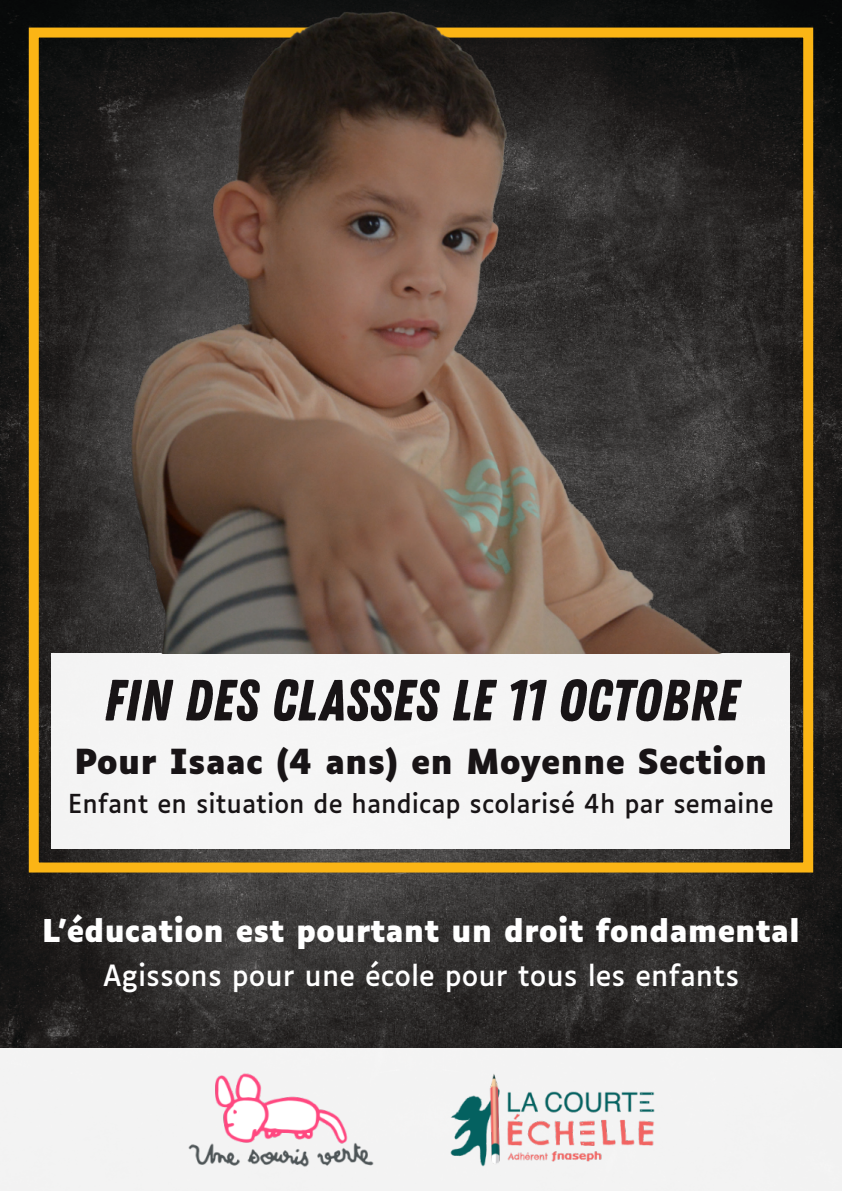
<style>
.page{position:relative;width:842px;height:1191px;background:#fff}
.page>*{position:absolute;margin:0;border:0;box-sizing:border-box;transform-origin:0 0}
.t1{font:58px "Zing Rust Demo Base";color:#181416}
.t2{font:700 33px "Luciole";color:#181416}
.t3{font:700 30px "Luciole";color:#fff}
.t4{font:28px "Luciole";color:#fff}
.t5{font:25px "Luciole";color:#181416}
</style>
<div class="page">
<img style="left:0;top:0;width:842px;height:1048px">
<div style="left:29px;top:28px;width:784px;height:844px;border:10px solid #fbb515"></div>
<div style="left:0;top:1048px;width:842px;height:143px;background:#f3f3f3"></div>
<div style="left:52px;top:653px;width:738px;height:195px;background:#f5f5f5"></div>
<img style="left:188px;top:1073px;width:186px;height:94px">
<img style="left:450px;top:1074px;width:205px;height:93px">
<img style="left:100px;top:0;width:656px;height:653px">
<h1 class="t1" style="left:104px;top:666px;width:636px">FIN DES CLASSES LE 11 OCTOBRE</h1>
<h2 class="t2" style="left:75px;top:748px;width:694px">Pour Isaac (4 ans) en Moyenne Section</h2>
<p class="t5" style="left:68px;top:793px;width:707px">Enfant en situation de handicap scolarisé 4h par semaine</p>
<p class="t3" style="left:42px;top:918px;width:759px">L’éducation est pourtant un droit fondamental</p>
<p class="t4" style="left:103px;top:964px;width:638px">Agissons pour une école pour tous les enfants</p>
</div>
